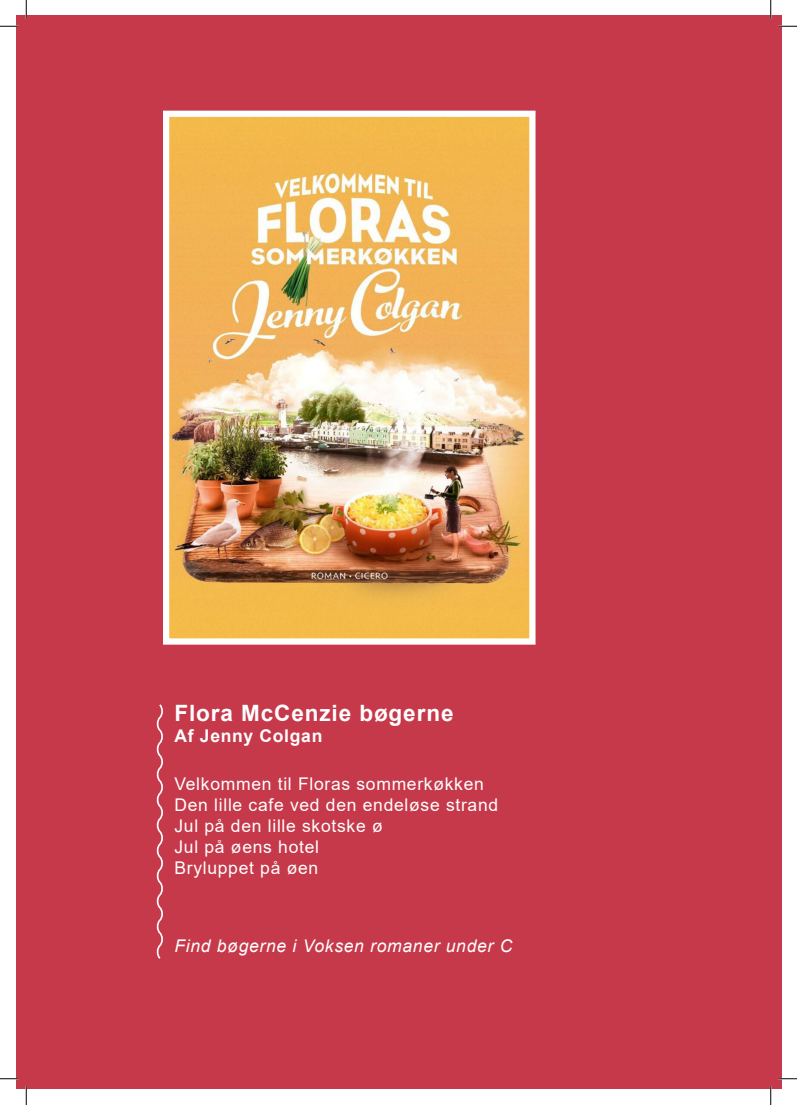
<style>
.page{position:relative;width:797px;height:1105px;background:#fff}
.page>*{position:absolute;margin:0;border:0;box-sizing:border-box;transform-origin:0 0}
.Body_Text{font:700 22.5px "Arial";letter-spacing:.04em;color:#fff}
.Body_Text-2{font:17.5px/21px "Arial";letter-spacing:.04em;color:#fff}
.Body_Text-3{font:italic 17.5px "Arial";letter-spacing:.04em;color:#fff}
.Body_Text-4{font:700 17.5px "Arial";letter-spacing:.04em;color:#fff}
</style>
<div class="page">
<div style="left:16px;top:16px;width:765px;height:1073px;background:#c6394a"></div>
<img style="left:170px;top:118px;width:358px;height:520px">
<div style="left:163px;top:111px;width:372px;height:534px;border:6px solid #fff"></div>
<svg style="left:156px;top:704px;width:7px;height:255px"></svg>
<svg style="left:0;top:25px;width:19px;height:2px"></svg>
<svg style="left:778px;top:25px;width:19px;height:2px"></svg>
<svg style="left:0;top:1078px;width:19px;height:1px"></svg>
<svg style="left:778px;top:1078px;width:19px;height:1px"></svg>
<svg style="left:25px;top:0;width:2px;height:19px"></svg>
<svg style="left:25px;top:1086px;width:2px;height:19px"></svg>
<svg style="left:770px;top:0;width:1px;height:19px"></svg>
<svg style="left:770px;top:1086px;width:1px;height:19px"></svg>
<p class="Body_Text" style="left:174px;top:697px;width:280px">Flora McCenzie bøgerne</p>
<p class="Body_Text-4" style="left:174px;top:724px;width:149px">Af Jenny Colgan</p>
<p class="Body_Text-2" style="left:174px;top:773px;width:325px">Velkommen til Floras sommerkøkken<br>Den lille cafe ved den endeløse strand<br>Jul på den lille skotske ø<br>Jul på øens hotel<br>Bryluppet på øen</p>
<p class="Body_Text-3" style="left:174px;top:934px;width:339px">Find bøgerne i Voksen romaner under C</p>
</div>
